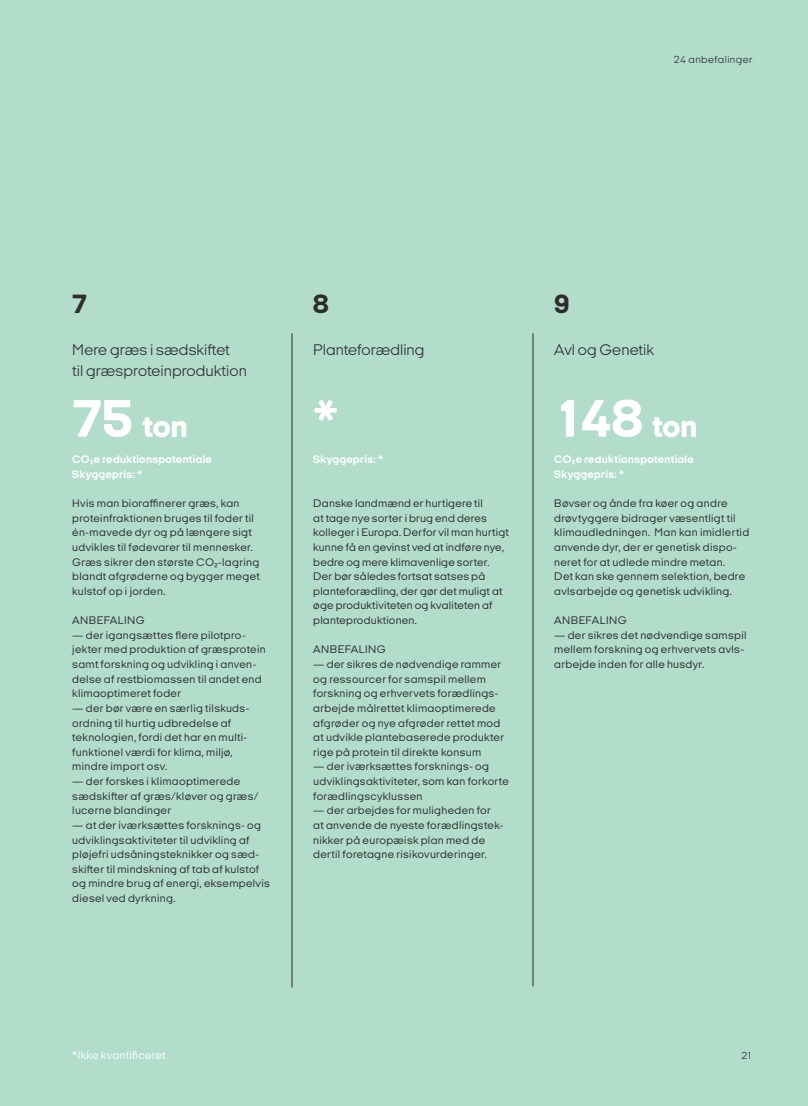
<style>
.page{position:relative;width:808px;height:1106px;background:#b2ddcb}
.page>*{position:absolute;margin:0;border:0;box-sizing:border-box;transform-origin:0 0}
.t1{font:800 54px "Italian Plate No 1 Expanded";color:#fff}
.t2{font:800 31.5px "Italian Plate No 1 Expanded";color:#fff}
.t3{font:800 27px "Italian Plate No 1 Expanded";color:#2d2d2c}
.t4{font:300 15.75px/21px "Italian Plate No 1 Expanded";color:#2d2d2c}
.t5{font:11.25px/14.7px "Italian Plate No 1 Expanded";letter-spacing:.025em;color:#2d2d2c}
.t6{font:700 11.25px/14.7px "Italian Plate No 1 Expanded";letter-spacing:.03em;color:#fff}
.t7{font:11.25px "Italian Plate No 1 Expanded";letter-spacing:.025em;color:#fff}
.t8{font:300 10.5px "Italian Plate No 1 Expanded";letter-spacing:.04em;color:#2d2d2c}
.s1{font-size:54px}
.s2{font-size:31.5px}
</style>
<div class="page">
<hr style="left:533px;top:333px;width:1px;height:653px;background:#2d2d2c">
<hr style="left:292px;top:333px;width:1px;height:654px;background:#2d2d2c">
<p class="t8" style="left:674px;top:54px;width:80px">24 anbefalinger</p>
<h3 class="t3" style="left:72px;top:289px;width:17px">7</h3>
<h3 class="t4" style="left:72px;top:339px;width:176px">Mere græs i sædskiftet<br>til græsproteinproduktion</h3>
<h2 class="t2" style="left:72px;top:409px;width:117px"><span class="s1">75</span> ton</h2>
<p class="t6" style="left:72px;top:452px;width:141px">CO2e reduktionspotentiale<br>Skyggepris: *</p>
<p class="t5" style="left:72px;top:496px;width:189px">Hvis man bioraffinerer græs, kan proteinfraktionen bruges til foder til én-mavede dyr og på længere sigt udvikles til fødevarer til mennesker.<br>Græs sikrer den største CO2-lagring blandt afgrøderne og bygger meget kulstof op i jorden.</p>
<p class="t5" style="left:72px;top:613px;width:74px">ANBEFALING</p>
<p class="t5" style="left:72px;top:627px;width:195px">— der igangsættes flere pilotpro&shy;jekter med produktion af græsprotein samt forskning og udvikling i anven&shy;delse af restbiomassen til andet end klimaoptimeret foder</p>
<p class="t5" style="left:72px;top:700px;width:179px">— der bør være en særlig tilskuds&shy;ordning til hurtig udbredelse af teknologien, fordi det har en multi&shy;funktionel værdi for klima, miljø, mindre import osv.</p>
<p class="t5" style="left:72px;top:774px;width:188px">— der forskes i klimaoptimerede sædskifter af græs/kløver og græs/ lucerne blandinger</p>
<p class="t5" style="left:72px;top:817px;width:199px">— at der iværksættes forsknings- og udviklingsaktiviteter til udvikling af pløjefri udsåningsteknikker og sæd&shy;skifter til mindskning af tab af kulstof og mindre brug af energi, eksempelvis diesel ved dyrkning.</p>
<h3 class="t3" style="left:313px;top:289px;width:17px">8</h3>
<h3 class="t4" style="left:313px;top:339px;width:113px">Planteforædling</h3>
<h1 class="t1" style="left:313px;top:389px;width:26px">*</h1>
<p class="t6" style="left:313px;top:452px;width:71px">Skyggepris: *</p>
<p class="t5" style="left:313px;top:496px;width:197px">Danske landmænd er hurtigere til<br>at tage nye sorter i brug end deres kolleger i Europa. Derfor vil man hurtigt kunne få en gevinst ved at indføre nye, bedre og mere klimavenlige sorter.<br>Der bør således fortsat satses på planteforædling, der gør det muligt at øge produktiviteten og kvaliteten af planteproduktionen.</p>
<p class="t5" style="left:313px;top:642px;width:74px">ANBEFALING</p>
<p class="t5" style="left:313px;top:657px;width:192px">— der sikres de nødvendige rammer og ressourcer for samspil mellem forskning og erhvervets forædlings&shy;arbejde målrettet klimaoptimerede afgrøder og nye afgrøder rettet mod at udvikle plantebaserede produkter rige på protein til direkte konsum</p>
<p class="t5" style="left:313px;top:759px;width:197px">— der iværksættes forsknings- og udviklingsaktiviteter, som kan forkorte forædlingscyklussen</p>
<p class="t5" style="left:313px;top:803px;width:192px">— der arbejdes for muligheden for at anvende de nyeste forædlingstek&shy;nikker på europæisk plan med de dertil foretagne risikovurderinger.</p>
<h3 class="t3" style="left:554px;top:289px;width:17px">9</h3>
<h3 class="t4" style="left:554px;top:339px;width:101px">Avl og Genetik</h3>
<h1 class="t1" style="left:554px;top:389px;width:145px">148 <span class="s2">ton</span></h1>
<p class="t6" style="left:554px;top:452px;width:141px">CO2e reduktionspotentiale<br>Skyggepris: *</p>
<p class="t5" style="left:554px;top:496px;width:196px">Bøvser og ånde fra køer og andre drøvtyggere bidrager væsentligt til klimaudledningen. Man kan imidlertid anvende dyr, der er genetisk dispo&shy;neret for at udlede mindre metan.<br>Det kan ske gennem selektion, bedre avlsarbejde og genetisk udvikling.</p>
<p class="t5" style="left:554px;top:613px;width:74px">ANBEFALING</p>
<p class="t5" style="left:554px;top:627px;width:194px">— der sikres det nødvendige samspil mellem forskning og erhvervets avls&shy;arbejde inden for alle husdyr.</p>
<p class="t7" style="left:72px;top:1049px;width:95px">*Ikke kvantificeret</p>
<p class="t8" style="left:741px;top:1049px;width:13px">21</p>
</div>
